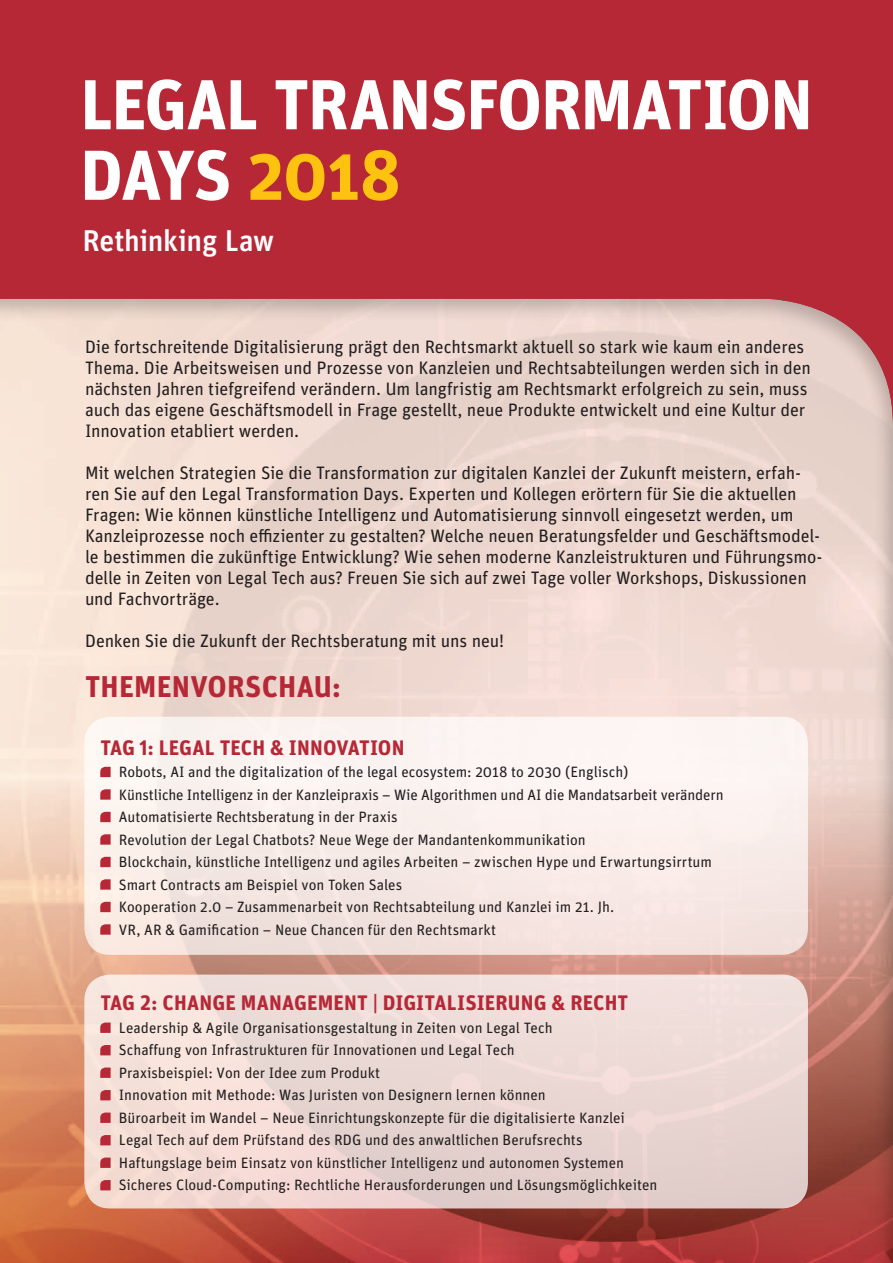
<style>
.page{position:relative;width:893px;height:1263px;background:#b72837}
.page>*{position:absolute;margin:0;border:0;box-sizing:border-box;transform-origin:0 0}
.t1{font:700 70.5px "Unit Pro";letter-spacing:-.025em;color:#fff}
.t2{font:700 30px "Unit Pro";letter-spacing:.005em;color:#b72837}
.t3{font:500 30px "Unit Pro";letter-spacing:-.01em;color:#fff}
.t4{font:700 21px "Unit Pro";letter-spacing:.005em;color:#b72837}
.t5{font:18px/21px "Unit Pro";letter-spacing:-.01em;color:#231f20}
.t6{font:15px/22.5px "Unit Pro";color:#231f20}
.s1{color:#fec210}
</style>
<div class="page">
<div style="left:0;top:298px;width:893px;height:965px;background:#231f20;opacity:.25"></div>
<svg style="left:84px;top:717px;width:724px;height:238px;background:#f7ece9"></svg>
<svg style="left:84px;top:974px;width:724px;height:234px;background:#ecd8d4"></svg>
<svg style="left:100px;top:767px;width:11px;height:10px"></svg>
<svg style="left:100px;top:789px;width:11px;height:11px"></svg>
<svg style="left:100px;top:812px;width:11px;height:10px"></svg>
<svg style="left:100px;top:834px;width:11px;height:11px"></svg>
<svg style="left:100px;top:857px;width:11px;height:10px"></svg>
<svg style="left:100px;top:879px;width:11px;height:11px"></svg>
<svg style="left:100px;top:902px;width:11px;height:10px"></svg>
<svg style="left:100px;top:924px;width:11px;height:11px"></svg>
<svg style="left:100px;top:1022px;width:11px;height:11px"></svg>
<svg style="left:100px;top:1045px;width:11px;height:10px"></svg>
<svg style="left:100px;top:1067px;width:11px;height:11px"></svg>
<svg style="left:100px;top:1090px;width:11px;height:10px"></svg>
<svg style="left:100px;top:1112px;width:11px;height:11px"></svg>
<svg style="left:100px;top:1135px;width:11px;height:10px"></svg>
<svg style="left:100px;top:1157px;width:11px;height:11px"></svg>
<svg style="left:100px;top:1180px;width:11px;height:10px"></svg>
<p class="t1" style="left:80px;top:53px;width:734px">LEGAL TRANSFORMATION</p>
<p class="t1" style="left:80px;top:124px;width:322px">DAYS <span class="s1">2018</span></p>
<p class="t3" style="left:83px;top:219px;width:193px">Rethinking Law</p>
<p class="t5" style="left:85px;top:336px;width:727px">Die fortschreitende Digitalisierung prägt den Rechtsmarkt aktuell so stark wie kaum ein anderes Thema. Die Arbeitsweisen und Prozesse von Kanzleien und Rechtsabteilungen werden sich in den nächsten Jahren tiefgreifend verändern. Um langfristig am Rechtsmarkt erfolgreich zu sein, muss auch das eigene Geschäftsmodell in Frage gestellt, neue Produkte entwickelt und eine Kultur der Innovation etabliert werden.</p>
<p class="t5" style="left:85px;top:462px;width:739px">Mit welchen Strategien Sie die Transformation zur digitalen Kanzlei der Zukunft meistern, erfah&shy;ren Sie auf den Legal Transformation Days. Experten und Kollegen erörtern für Sie die aktuellen Fragen: Wie können künstliche Intelligenz und Automatisierung sinnvoll eingesetzt werden, um Kanzleiprozesse noch effizienter zu gestalten? Welche neuen Beratungsfelder und Geschäftsmodel&shy;le bestimmen die zukünftige Entwicklung? Wie sehen moderne Kanzleistrukturen und Führungsmo&shy;delle in Zeiten von Legal Tech aus? Freuen Sie sich auf zwei Tage voller Workshops, Diskussionen und Fachvorträge.</p>
<p class="t5" style="left:85px;top:630px;width:421px">Denken Sie die Zukunft der Rechtsberatung mit uns neu!</p>
<p class="t2" style="left:85px;top:664px;width:258px">THEMENVORSCHAU:</p>
<p class="t4" style="left:100px;top:732px;width:306px">TAG 1: LEGAL TECH &amp; INNOVATION</p>
<p class="t6" style="left:119px;top:760px;width:606px">Robots, AI and the digitalization of the legal ecosystem: 2018 to 2030 (Englisch)<br>Künstliche Intelligenz in der Kanzleipraxis – Wie Algorithmen und AI die Mandatsarbeit verändern Automatisierte Rechtsberatung in der Praxis<br>Revolution der Legal Chatbots? Neue Wege der Mandantenkommunikation<br>Blockchain, künstliche Intelligenz und agiles Arbeiten – zwischen Hype und Erwartungsirrtum Smart Contracts am Beispiel von Token Sales<br>Kooperation 2.0 – Zusammenarbeit von Rechtsabteilung und Kanzlei im 21. Jh.<br>VR, AR &amp; Gamification – Neue Chancen für den Rechtsmarkt</p>
<p class="t4" style="left:100px;top:988px;width:529px">TAG 2: CHANGE MANAGEMENT | DIGITALISIERUNG &amp; RECHT</p>
<p class="t6" style="left:119px;top:1016px;width:540px">Leadership &amp; Agile Organisationsgestaltung in Zeiten von Legal Tech<br>Schaffung von Infrastrukturen für Innovationen und Legal Tech<br>Praxisbeispiel: Von der Idee zum Produkt<br>Innovation mit Methode: Was Juristen von Designern lernen können<br>Büroarbeit im Wandel – Neue Einrichtungskonzepte für die digitalisierte Kanzlei Legal Tech auf dem Prüfstand des RDG und des anwaltlichen Berufsrechts Haftungslage beim Einsatz von künstlicher Intelligenz und autonomen Systemen Sicheres Cloud-Computing: Rechtliche Herausforderungen und Lösungsmöglichkeiten</p>
</div>
